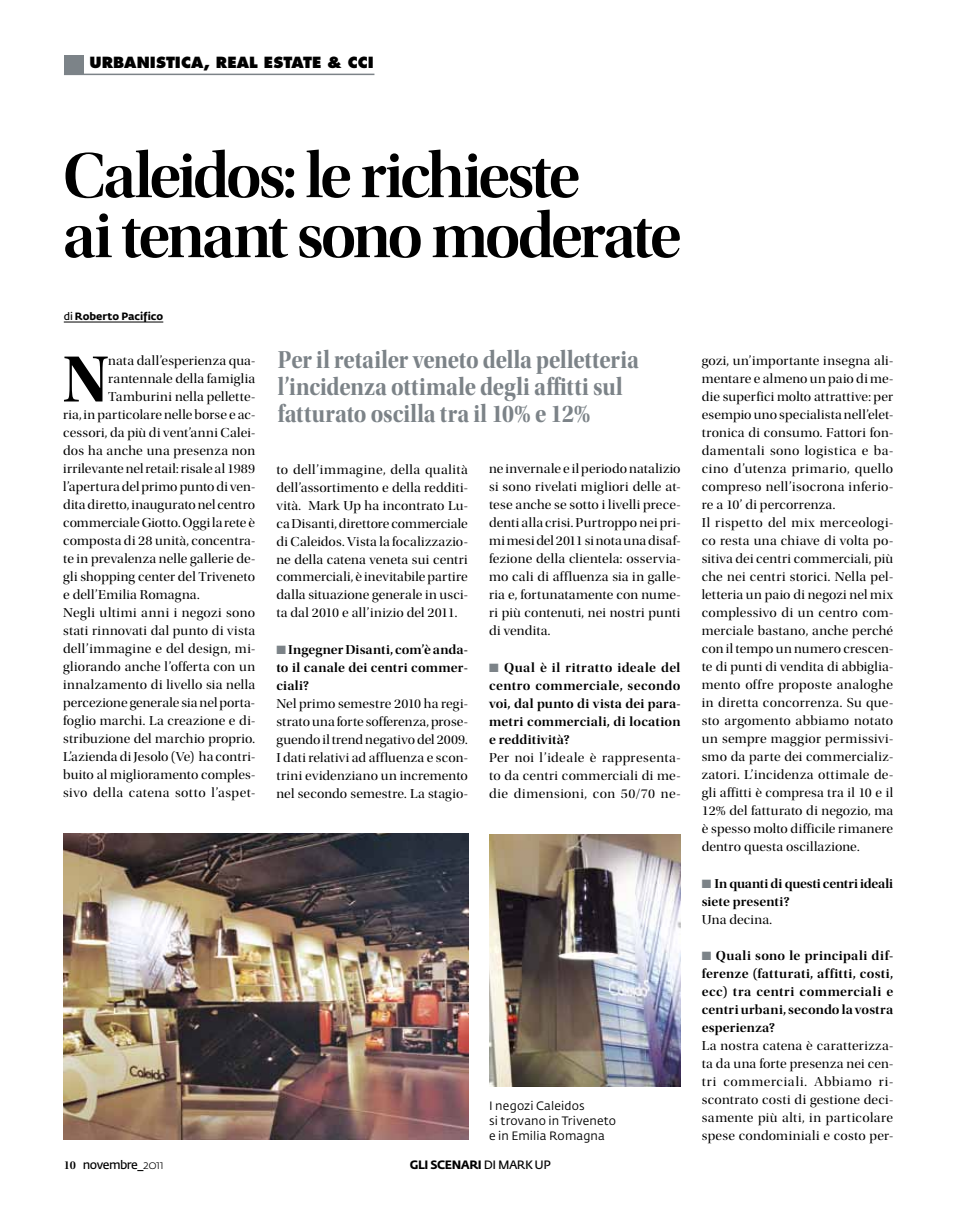
<style>
.page{position:relative;width:957px;height:1212px;background:#fff}
.page>*{position:absolute;margin:0;border:0;box-sizing:border-box;transform-origin:0 0}
.t1{font:68.1px "Utopia Std Bold Disp";color:#000}
.t2{font:66px/60px "Utopia Std Semibold Disp";letter-spacing:-.05em;color:#000}
.t3{font:25.5px/27px "Utopia Std Bold Disp";letter-spacing:-.005em;color:#7c8388;scale:.9 1}
.t4{font:800 15px "Futura Std";letter-spacing:.005em;color:#000}
.t5{font:13.5px/18px "Utopia Std Disp";letter-spacing:.015em;color:#000;text-align:justify;scale:1.05 1}
.t6{font:13.5px/18px "Utopia Std Semibold Disp";letter-spacing:.01em;color:#000;text-align:justify;scale:1.05 1}
.t7{font:13.5px "Utopia Std Disp";letter-spacing:.035em;color:#000;scale:1.05 1}
.t8{font:12px/15px "Fedra Sans Std";letter-spacing:.01em;color:#000}
.t9{font:700 12px "Fedra Sans Std";letter-spacing:-.04em;color:#000}
.t10{font:600 12px "Fedra Sans Std";letter-spacing:-.04em;color:#000}
.t11{font:700 10.5px "Fedra Sans Std";color:#000}
.s1{font-weight:600}
.s2{color:#7c8388}
.s3{font-family:"Utopia Std Semibold Disp";font-weight:400}
.s4{font-weight:300}
</style>
<div class="page">
<hr style="left:64px;top:74px;width:310px;height:1px;background:#7c8388">
<div style="left:64px;top:56px;width:19px;height:19px;background:#7c8388"></div>
<hr style="left:64px;top:322px;width:99px;height:1px;background:#000">
<img style="left:64px;top:833px;width:404px;height:306px">
<img style="left:489px;top:834px;width:191px;height:252px">
<p class="t4" style="left:89px;top:53px;width:286px">URBANISTICA, REAL ESTATE &amp; CCI</p>
<h2 class="t2" style="left:63px;top:146px;width:620px">Caleidos: le richieste<br>ai tenant sono moderate</h2>
<p class="t11" style="left:64px;top:309px;width:101px"><span class="s1">di</span> Roberto Pacifico</p>
<h1 class="t1" style="left:63px;top:341px;width:47px">N</h1>
<p class="t5" style="left:108px;top:352px;width:141px">nata dall’esperienza qua-</p>
<p class="t5" style="left:108px;top:370px;width:141px">rantennale della famiglia</p>
<p class="t5" style="left:108px;top:388px;width:141px">Tamburini nella pellette-</p>
<p class="t5" style="left:63px;top:406px;width:184px">ria, in particolare nelle borse e ac-</p>
<p class="t5" style="left:63px;top:424px;width:184px">cessori, da più di vent’anni Calei-</p>
<p class="t5" style="left:63px;top:442px;width:184px">dos ha anche una presenza non</p>
<p class="t5" style="left:63px;top:460px;width:184px">irrilevante nel retail: risale al 1989</p>
<p class="t5" style="left:63px;top:478px;width:184px">l’apertura del primo punto di ven-</p>
<p class="t5" style="left:63px;top:496px;width:184px">dita diretto, inaugurato nel centro</p>
<p class="t5" style="left:63px;top:514px;width:184px">commerciale Giotto. Oggi la rete è</p>
<p class="t5" style="left:63px;top:532px;width:184px">composta di 28 unità, concentra-</p>
<p class="t5" style="left:63px;top:550px;width:184px">te in prevalenza nelle gallerie de-</p>
<p class="t5" style="left:63px;top:568px;width:184px">gli shopping center del Triveneto</p>
<p class="t5" style="left:63px;top:586px;width:131px">e dell’Emilia Romagna.</p>
<p class="t7" style="left:63px;top:606px;width:184px">Negli ultimi anni i negozi sono</p>
<p class="t5" style="left:63px;top:622px;width:184px">stati rinnovati dal punto di vista</p>
<p class="t5" style="left:63px;top:640px;width:184px">dell’immagine e del design, mi-</p>
<p class="t5" style="left:63px;top:658px;width:184px">gliorando anche l’offerta con un</p>
<p class="t5" style="left:63px;top:676px;width:184px">innalzamento di livello sia nella</p>
<p class="t5" style="left:63px;top:694px;width:184px">percezione generale sia nel porta-</p>
<p class="t5" style="left:63px;top:712px;width:184px">foglio marchi. La creazione e di-</p>
<p class="t5" style="left:63px;top:730px;width:184px">stribuzione del marchio proprio.</p>
<p class="t5" style="left:63px;top:748px;width:184px">L’azienda di Jesolo (Ve) ha contri-</p>
<p class="t5" style="left:63px;top:766px;width:184px">buito al miglioramento comples-</p>
<p class="t7" style="left:63px;top:786px;width:184px">sivo della catena sotto l’aspet-</p>
<h3 class="t3" style="left:278px;top:347px;width:403px">Per il retailer veneto della pelletteria l’incidenza ottimale degli affitti sul fatturato oscilla tra il 10% e 12%</h3>
<p class="t5" style="left:276px;top:460px;width:184px">to dell’immagine, della qualità dell’assortimento e della redditi&shy;vità. Mark Up ha incontrato Lu&shy;ca Disanti, direttore commerciale di Caleidos. Vista la focalizzazio&shy;ne della catena veneta sui centri commerciali, è inevitabile partire dalla situazione generale in usci&shy;ta dal 2010 e all’inizio del 2011.</p>
<p class="t6" style="left:276px;top:640px;width:184px"><span class="s2">■</span> Ingegner Disanti, com’è anda&shy;to il canale dei centri commer&shy;ciali?</p>
<p class="t5" style="left:276px;top:694px;width:184px">Nel primo semestre 2010 ha regi&shy;strato una forte sofferenza, prose&shy;guendo il trend negativo del 2009.<br>I dati relativi ad affluenza e scon&shy;trini evidenziano un incremento nel secondo semestre. La stagio-</p>
<p class="t5" style="left:489px;top:460px;width:184px">ne invernale e il periodo natalizio si sono rivelati migliori delle at&shy;tese anche se sotto i livelli prece&shy;denti alla crisi. Purtroppo nei pri&shy;mi mesi del 2011 si nota una disaf&shy;fezione della clientela: osservia&shy;mo cali di affluenza sia in galle&shy;ria e, fortunatamente con nume&shy;ri più contenuti, nei nostri punti di vendita.</p>
<p class="t6" style="left:489px;top:658px;width:184px"><span class="s2">■</span> Qual è il ritratto ideale del centro commerciale, secondo voi, dal punto di vista dei para&shy;metri commerciali, di location e redditività?</p>
<p class="t5" style="left:489px;top:748px;width:184px">Per noi l’ideale è rappresenta&shy;to da centri commerciali di me&shy;die dimensioni, con 50/70 ne-</p>
<p class="t8" style="left:489px;top:1098px;width:128px">I negozi Caleidos<br>si trovano in Triveneto e in Emilia Romagna</p>
<p class="t10" style="left:64px;top:1157px;width:102px"><span class="s3">10</span> novembre_<span class="s4">2011</span></p>
<p class="t9" style="left:410px;top:1157px;width:142px">GLI SCENARI <span class="s1">DI MARK UP</span></p>
<p class="t5" style="left:702px;top:352px;width:184px;text-align:left">gozi, un’importante insegna ali&shy;mentare e almeno un paio di me&shy;die superfici molto attrattive: per esempio uno specialista nell’elet&shy;tronica di consumo. Fattori fon&shy;damentali sono logistica e ba&shy;cino d’utenza primario, quello compreso nell’isocrona inferio&shy;re a 10’ di percorrenza.<br>Il rispetto del mix merceologi&shy;co resta una chiave di volta po&shy;sitiva dei centri commerciali, più che nei centri storici. Nella pel&shy;letteria un paio di negozi nel mix complessivo di un centro com&shy;merciale bastano, anche perché con il tempo un numero crescen&shy;te di punti di vendita di abbiglia&shy;mento offre proposte analoghe in diretta concorrenza. Su que&shy;sto argomento abbiamo notato un sempre maggior permissivi&shy;smo da parte dei commercializ&shy;zatori. L’incidenza ottimale de&shy;gli affitti è compresa tra il 10 e il<br>12% del fatturato di negozio, ma è spesso molto difficile rimanere dentro questa oscillazione.</p>
<p class="t6" style="left:702px;top:874px;width:184px"><span class="s2">■</span> In quanti di questi centri ideali siete presenti?</p>
<p class="t5" style="left:702px;top:910px;width:68px">Una decina.</p>
<p class="t6" style="left:702px;top:946px;width:184px"><span class="s2">■</span> Quali sono le principali dif&shy;ferenze (fatturati, affitti, costi, ecc) tra centri commerciali e centri urbani, secondo la vostra esperienza?</p>
<p class="t5" style="left:702px;top:1036px;width:184px">La nostra catena è caratterizza&shy;ta da una forte presenza nei cen&shy;tri commerciali. Abbiamo ri&shy;scontrato costi di gestione deci&shy;samente più alti, in particolare spese condominiali e costo per-</p>
</div>
